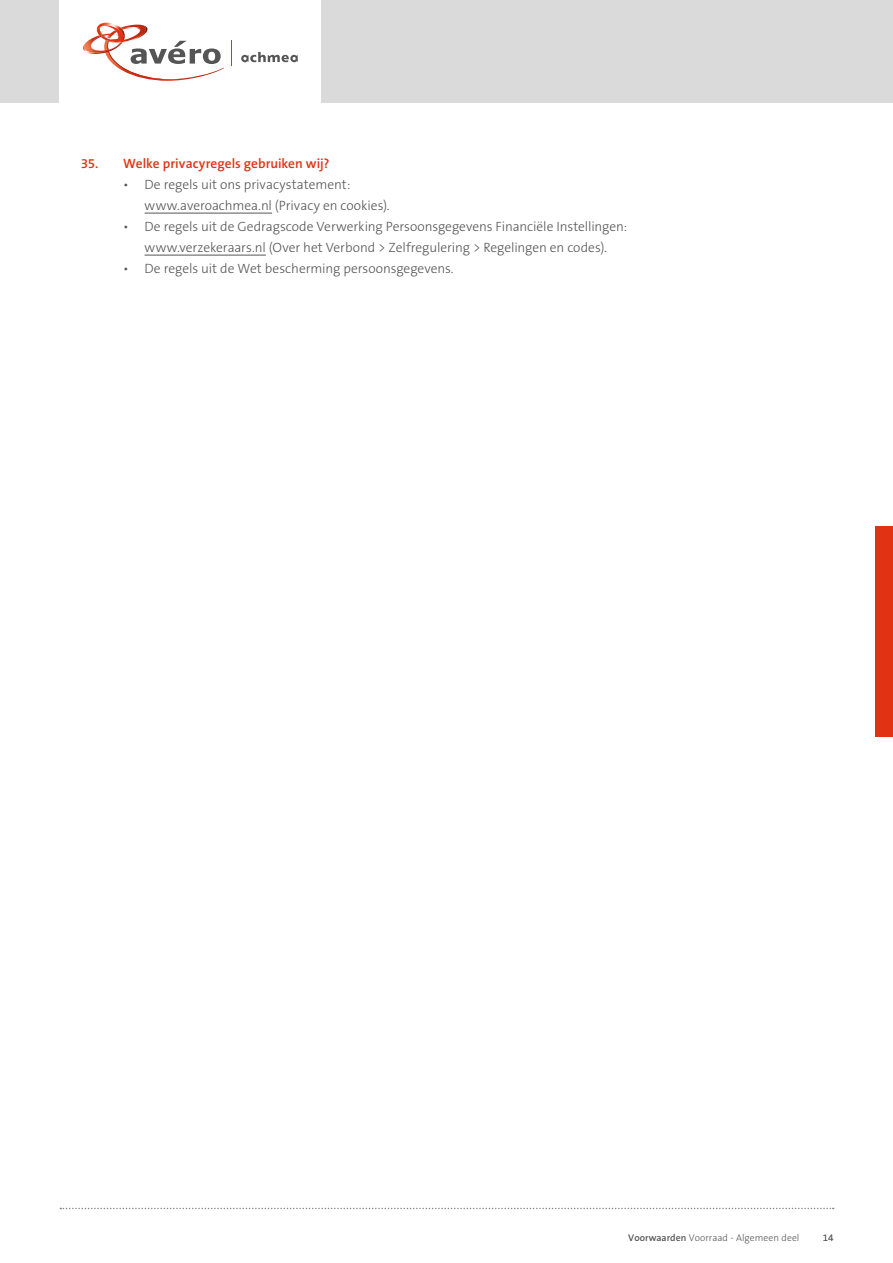
<style>
.page{position:relative;width:893px;height:1263px;background:#fff}
.page>*{position:absolute;margin:0;border:0;box-sizing:border-box;transform-origin:0 0}
.t1{font:300 13.5px/21px "The Sans B3";letter-spacing:-.005em;color:#555}
.t2{font:600 13.5px "The Sans B6";color:#e13214}
.t3{font:300 9.75px "The Sans B3";letter-spacing:.005em;color:#555}
.s1{font-family:"The Sans B6";font-weight:600}
</style>
<div class="page">
<div style="left:0;top:0;width:893px;height:103px;background:#dadada"></div>
<div style="left:60px;top:0;width:261px;height:103px;background:#fff"></div>
<svg style="left:241px;top:52px;width:57px;height:10px"></svg>
<svg style="left:83px;top:22px;width:141px;height:59px"></svg>
<svg style="left:231px;top:41px;width:1px;height:25px"></svg>
<svg style="left:60px;top:1208px;width:774px;height:1px"></svg>
<hr style="left:145px;top:213px;width:127px;height:1px;background:#555">
<hr style="left:145px;top:255px;width:121px;height:1px;background:#555">
<div style="left:876px;top:526px;width:17px;height:211px;background:#e13214"></div>
<p class="t2" style="left:81px;top:156px;width:250px">35. Welke privacyregels gebruiken wij?</p>
<p class="t1" style="left:145px;top:175px;width:247px;text-indent:-21px">• De regels uit ons privacystatement: www.averoachmea.nl (Privacy en cookies).</p>
<p class="t1" style="left:123px;top:217px;width:505px;text-align:center">• De regels uit de Gedragscode Verwerking Persoonsgegevens Financiële Instellingen: www.verzekeraars.nl (Over het Verbond &gt; Zelfregulering &gt; Regelingen en codes).</p>
<p class="t1" style="left:123px;top:259px;width:332px">• De regels uit de Wet bescherming persoonsgegevens.</p>
<p class="t3" style="left:628px;top:1233px;width:173px"><span class="s1">Voorwaarden</span> Voorraad - Algemeen deel</p>
<p class="t3" style="left:823px;top:1233px;width:12px">14</p>
</div>
